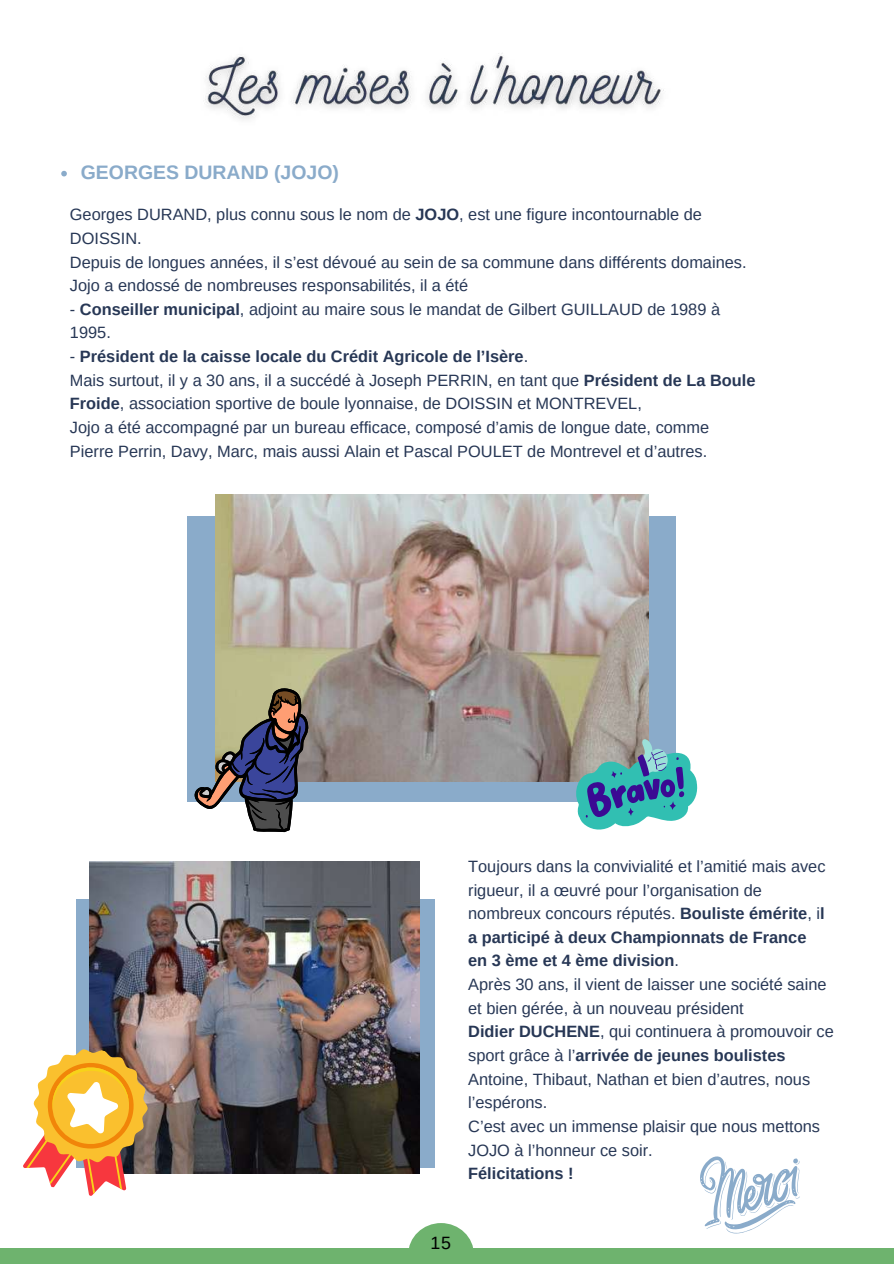
<style>
.page{position:relative;width:894px;height:1264px;background:#fff}
.page>*{position:absolute;margin:0;border:0;box-sizing:border-box;transform-origin:0 0}
.t1{font:700 19.5px "Arimo";color:#8aabca}
.t2{font:17.85px "Arimo";color:#000}
.t3{font:16.35px/23.7px "Arimo";color:#273755}
.t4{font:700 16.35px "Arimo";color:#273755}
.s1{font-weight:700}
</style>
<div class="page">
<div style="left:76px;top:899px;width:358px;height:268px;background:#8aabca"></div>
<img style="left:90px;top:861px;width:329px;height:312px">
<svg style="left:23px;top:1037px;width:135px;height:159px"></svg>
<svg style="left:700px;top:1156px;width:99px;height:77px"></svg>
<div style="left:188px;top:516px;width:487px;height:286px;background:#8aabca"></div>
<img style="left:215px;top:494px;width:433px;height:287px">
<svg style="left:194px;top:688px;width:114px;height:144px"></svg>
<svg style="left:573px;top:738px;width:125px;height:92px"></svg>
<svg style="left:61px;top:171px;width:6px;height:5px"></svg>
<img style="left:205px;top:53px;width:459px;height:67px">
<div style="left:0;top:1248px;width:893px;height:15px;background:#6eb36e"></div>
<svg style="left:409px;top:1223px;width:64px;height:25px;fill:#6eb36e"></svg>
<p class="t1" style="left:81px;top:161px;width:259px">GEORGES DURAND (JOJO)</p>
<p class="t3" style="left:70px;top:203px;width:678px">Georges DURAND, plus connu sous le nom de <span class="s1">JOJO</span>, est une figure incontournable de DOISSIN.<br>Depuis de longues années, il s’est dévoué au sein de sa commune dans différents domaines.<br>Jojo a endossé de nombreuses responsabilités, il a été</p>
<p class="t3" style="left:70px;top:297px;width:651px">- <span class="s1">Conseiller municipal</span>, adjoint au maire sous le mandat de Gilbert GUILLAUD de 1989 à<br>1995.</p>
<p class="t3" style="left:70px;top:344px;width:687px">- <span class="s1">Président de la caisse locale du Crédit Agricole de l’Isère</span>.<br>Mais surtout, il y a 30 ans, il a succédé à Joseph PERRIN, en tant que <span class="s1">Président de La Boule Froide</span>, association sportive de boule lyonnaise, de DOISSIN et MONTREVEL,<br>Jojo a été accompagné par un bureau efficace, composé d’amis de longue date, comme Pierre Perrin, Davy, Marc, mais aussi Alain et Pascal POULET de Montrevel et d’autres.</p>
<p class="t3" style="left:468px;top:854px;width:367px">Toujours dans la convivialité et l’amitié mais avec rigueur, il a œuvré pour l’organisation de nombreux concours réputés. <span class="s1">Bouliste émérite</span>, i<span class="s1">l a participé à deux Championnats de France<br>en 3 ème et 4 ème division</span>.<br>Après 30 ans, il vient de laisser une société saine et bien gérée, à un nouveau président<br><span class="s1">Didier DUCHENE</span>, qui continuera à promouvoir ce sport grâce à l’<span class="s1">arrivée de jeunes boulistes </span>Antoine, Thibaut, Nathan et bien d’autres, nous l’espérons.<br>C’est avec un immense plaisir que nous mettons JOJO à l’honneur ce soir.</p>
<p class="t4" style="left:468px;top:1164px;width:107px">Félicitations !</p>
<p class="t2" style="left:430px;top:1232px;width:22px">15</p>
</div>
